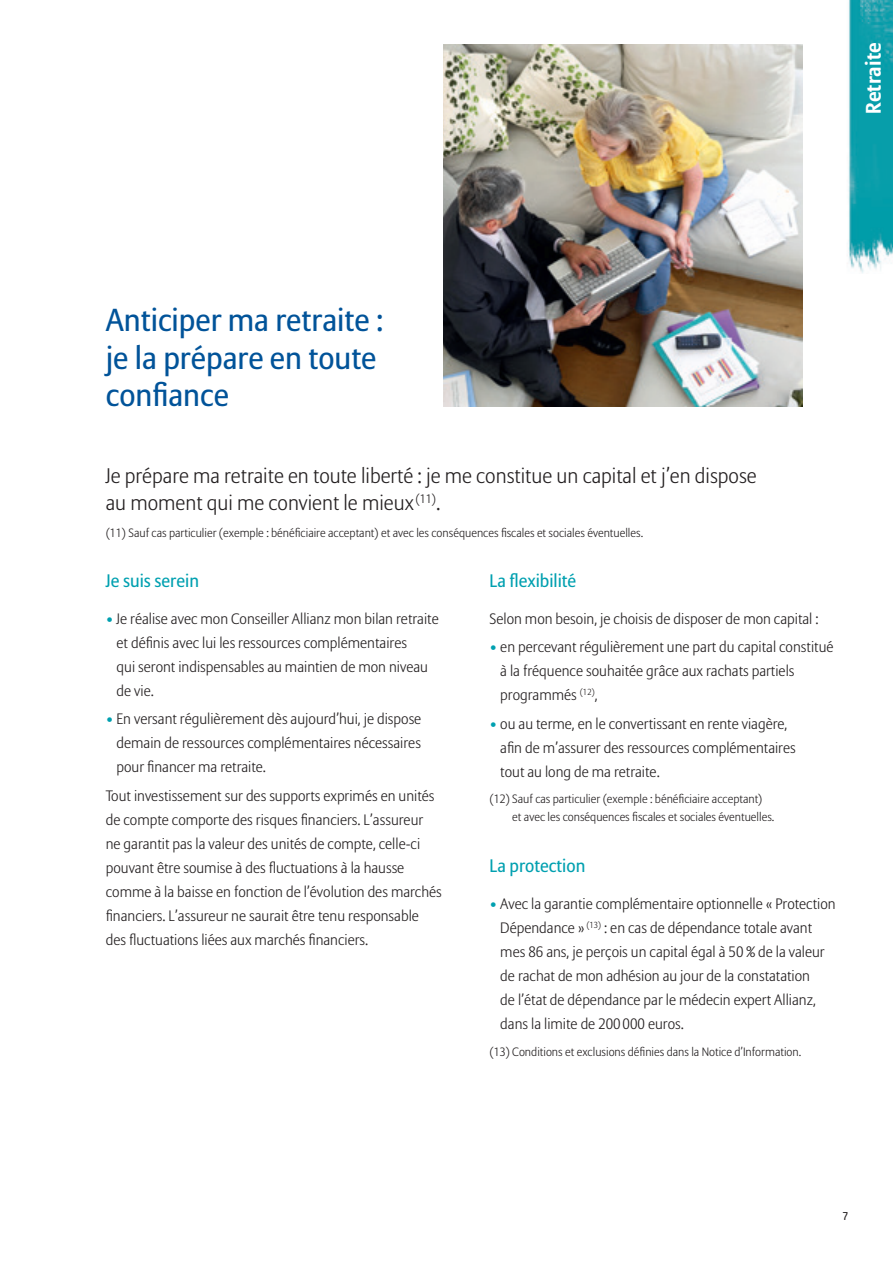
<style>
.page{position:relative;width:893px;height:1263px;background:#fff}
.page>*{position:absolute;margin:0;border:0;box-sizing:border-box;transform-origin:0 0}
.NewCharte_A4_Titre{font:31.5px/37.5px "Allianz Sans";color:#015399}
.NewCharte_A4_Intro{font:300 21px/27px "Allianz Sans";color:#231f20}
.t1{font:700 21px "Allianz Sans";color:#fff}
.NewCharte_A4_SousTi{font:18px "Allianz Sans";color:#00a0b0}
.NewCharte_A4_Couran{font:300 15px/24px "Allianz Sans";color:#231f20}
.Renvois{font:300 12px/18px "Allianz Sans";color:#231f20}
.t2{font:11.25px "Allianz Sans";color:#231f20}
.s1{color:#00a0b0}
</style>
<div class="page">
<img style="left:443px;top:45px;width:359px;height:361px">
<img style="left:848px;top:0;width:45px;height:274px">
<p class="t1" style="left:860px;top:114px;width:73px;rotate:-90deg">Retraite</p>
<p class="NewCharte_A4_Titre" style="left:106px;top:303px;width:279px">Anticiper ma retraite : je la prépare en toute confiance</p>
<p class="NewCharte_A4_Intro" style="left:106px;top:463px;width:653px">Je prépare ma retraite en toute liberté : je me constitue un capital et j’en dispose au moment qui me convient le mieux<sup>(11)</sup>.</p>
<p class="Renvois" style="left:106px;top:524px;width:539px">(11) Sauf cas particulier (exemple : bénéficiaire acceptant) et avec les conséquences fiscales et sociales éventuelles.</p>
<p class="NewCharte_A4_SousTi" style="left:490px;top:570px;width:88px">La flexibilité</p>
<p class="NewCharte_A4_Couran" style="left:490px;top:607px;width:330px">Selon mon besoin, je choisis de disposer de mon capital :</p>
<p class="NewCharte_A4_Couran" style="left:500px;top:636px;width:335px;text-indent:-11px"><span class="s1">•</span> en percevant régulièrement une part du capital constitué à la fréquence souhaitée grâce aux rachats partiels programmés <sup>(12)</sup>,</p>
<p class="NewCharte_A4_Couran" style="left:500px;top:712px;width:297px;text-indent:-11px"><span class="s1">•</span> ou au terme, en le convertissant en rente viagère, afin de m’assurer des ressources complémentaires tout au long de ma retraite.</p>
<p class="Renvois" style="left:512px;top:790px;width:263px;text-indent:-23px">(12) Sauf cas particulier (exemple : bénéficiaire acceptant) et avec les conséquences fiscales et sociales éventuelles.</p>
<p class="NewCharte_A4_SousTi" style="left:490px;top:855px;width:97px">La protection</p>
<p class="NewCharte_A4_Couran" style="left:500px;top:893px;width:337px;text-indent:-11px"><span class="s1">•</span> Avec la garantie complémentaire optionnelle « Protection Dépendance » <sup>(13)</sup> : en cas de dépendance totale avant mes 86 ans, je perçois un capital égal à 50 % de la valeur de rachat de mon adhésion au jour de la constatation<br>de l’état de dépendance par le médecin expert Allianz, dans la limite de 200 000 euros.</p>
<p class="Renvois" style="left:490px;top:1043px;width:313px">(13) Conditions et exclusions définies dans la Notice d’Information.</p>
<p class="NewCharte_A4_SousTi" style="left:106px;top:570px;width:95px">Je suis serein</p>
<p class="NewCharte_A4_Couran" style="left:117px;top:607px;width:324px;text-indent:-11px"><span class="s1">•</span> Je réalise avec mon Conseiller Allianz mon bilan retraite et définis avec lui les ressources complémentaires<br>qui seront indispensables au maintien de mon niveau de vie.</p>
<p class="NewCharte_A4_Couran" style="left:117px;top:708px;width:306px;text-align:justify;text-indent:-11px"><span class="s1">•</span> En versant régulièrement dès aujourd’hui, je dispose demain de ressources complémentaires nécessaires pour financer ma retraite.</p>
<p class="NewCharte_A4_Couran" style="left:106px;top:784px;width:338px">Tout investissement sur des supports exprimés en unités de compte comporte des risques financiers. L’assureur ne garantit pas la valeur des unités de compte, celle-ci pouvant être soumise à des fluctuations à la hausse comme à la baisse en fonction de l’évolution des marchés financiers. L’assureur ne saurait être tenu responsable des fluctuations liées aux marchés financiers.</p>
<p class="t2" style="left:842px;top:1209px;width:7px">7</p>
</div>
